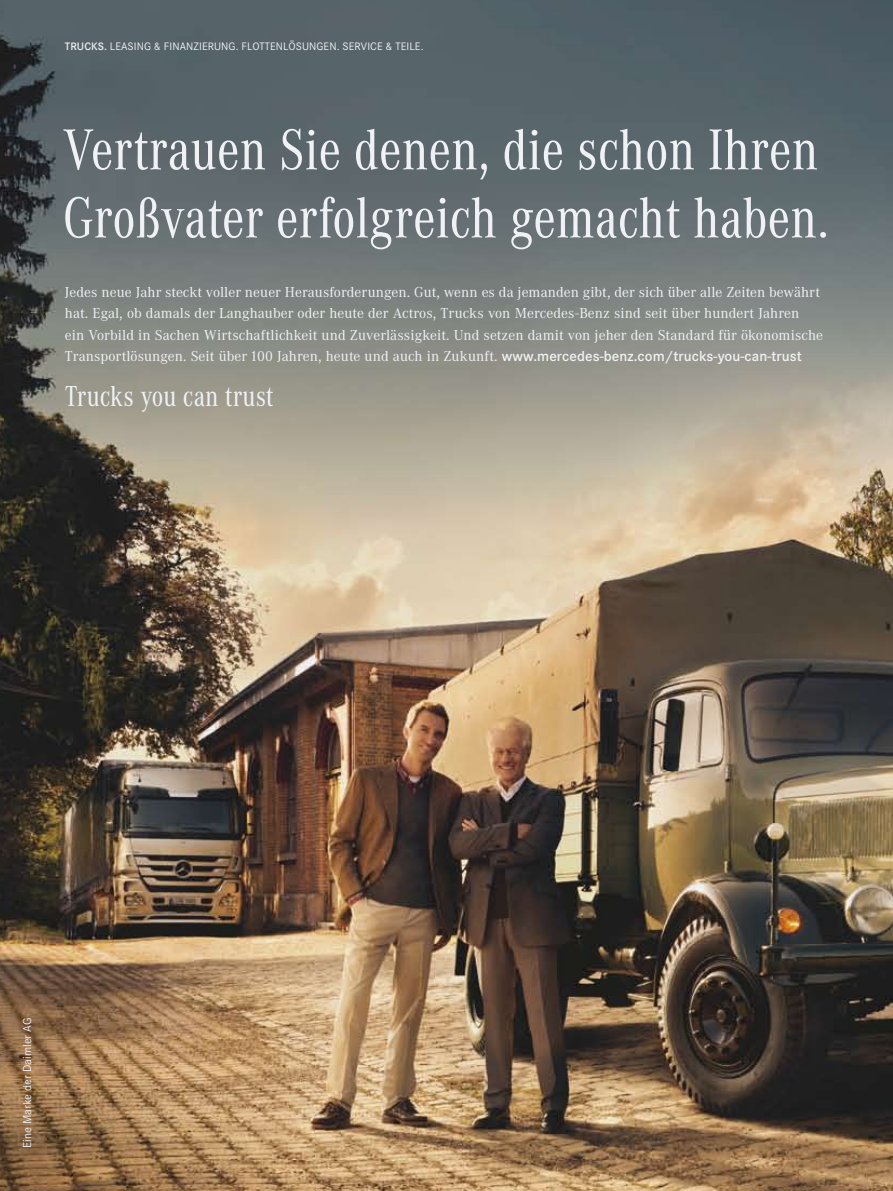
<style>
.page{position:relative;width:893px;height:1191px;background:#fff}
.page>*{position:absolute;margin:0;border:0;box-sizing:border-box;transform-origin:0 0}
.t1{font:60px/68.1px "Corporate A Con";color:#eff1f5}
.t2{font:30px "Corporate A Con";color:#eff1f5}
.t3{font:15px/21.3px "Corporate ATOT";letter-spacing:.005em;color:#eff1f5}
.t4{font:12px "Corporate SOT";color:#eff1f5}
.t5{font:11.25px "Corporate SOT";letter-spacing:.01em;color:#eff1f5}
.s1{font-weight:600}
.s2{font-family:"Corporate SOT";font-weight:600}
</style>
<div class="page">
<img style="left:0;top:0;width:893px;height:1191px">
<p class="t5" style="left:65px;top:40px;width:360px"><span class="s1">TRUCKS.</span> LEASING &amp; FINANZIERUNG. FLOTTENLÖSUNGEN. SERVICE &amp; TEILE.</p>
<h1 class="t1" style="left:63px;top:116px;width:768px">Vertrauen Sie denen, die schon Ihren<br>Großvater erfolgreich gemacht haben.</h1>
<p class="t3" style="left:65px;top:282px;width:760px">Jedes neue Jahr steckt voller neuer Herausforderungen. Gut, wenn es da jemanden gibt, der sich über alle Zeiten bewährt hat. Egal, ob damals der Langhauber oder heute der Actros, Trucks von Mercedes-Benz sind seit über hundert Jahren<br>ein Vorbild in Sachen Wirtschaftlichkeit und Zuverlässigkeit. Und setzen damit von jeher den Standard für ökonomische Transportlösungen. Seit über 100 Jahren, heute und auch in Zukunft. <span class="s2">www.mercedes-benz.com/trucks-you-can-trust</span></p>
<h2 class="t2" style="left:65px;top:380px;width:210px">Trucks you can trust</h2>
<p class="t4" style="left:21px;top:1147px;width:131px;rotate:-90deg">Eine Marke der Daimler AG</p>
</div>
